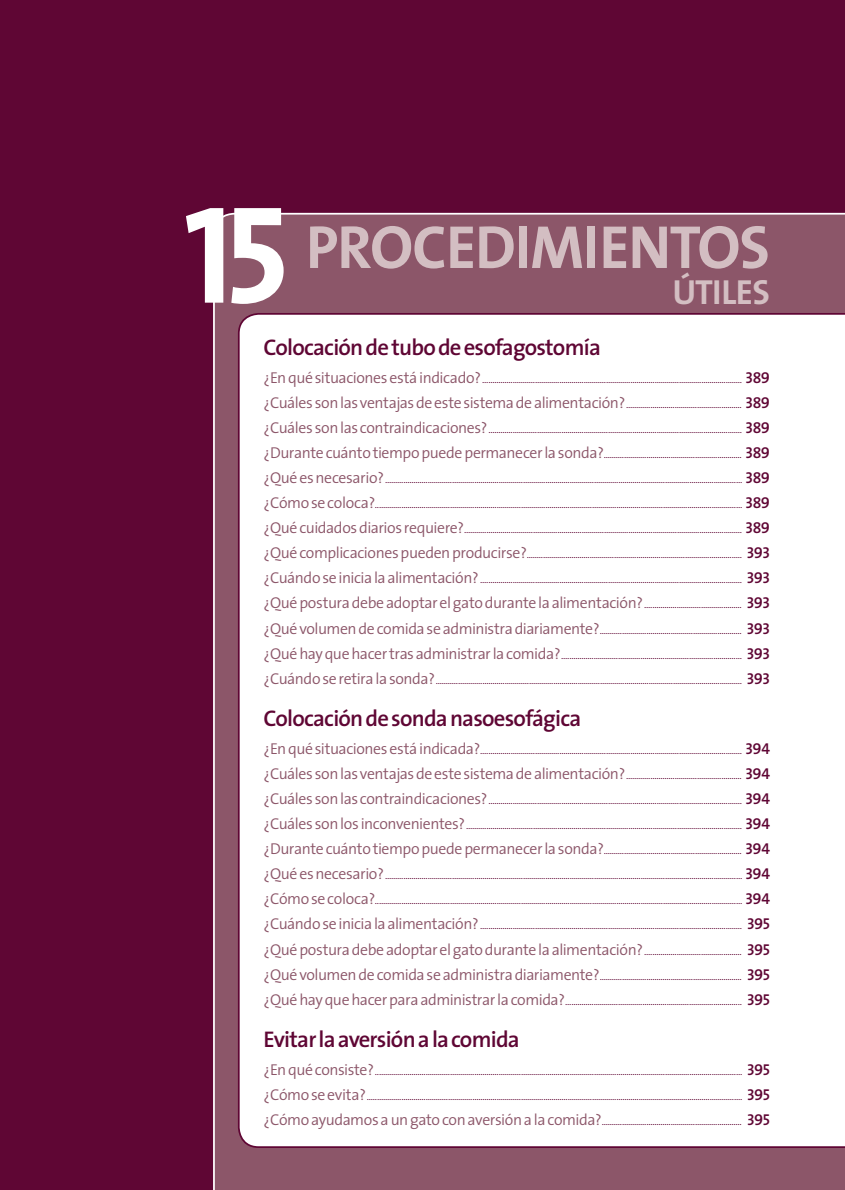
<style>
.page{position:relative;width:845px;height:1190px;background:#fff}
.page>*{position:absolute;margin:0;border:0;box-sizing:border-box;transform-origin:0 0}
.t1{font:140px "Ccvmht The Sans Bold Caps";color:#fff}
.t2{font:700 61.25px "Dnqknv The Sans";letter-spacing:-.02em;color:#d3bec2}
.t3{font:700 35px "Dnqknv The Sans";letter-spacing:-.02em;color:#d3bec2}
.t4{font:600 22.75px "Kfcsfm The Sans";letter-spacing:-.035em;color:#5f0634}
.t5{font:300 15.75px "Vspljt The Sans";letter-spacing:-.025em;color:#8c5669}
.t6{font:300 10.5px "Vspljt The Sans";color:#5f0634}
.s1{font-size:15.75px;color:#8c5669}
.s2{font-family:"Tnvsqx The Sans Semi Bold Caps";font-weight:400;font-size:15.75px}
.s3{font-size:10.5px;color:#5f0634}
.s4{font-family:"Tnvsqx The Sans Semi Bold Caps";font-weight:400;color:#5f0634}
</style>
<div class="page">
<div style="left:0;top:0;width:844px;height:1189px;background:#5f0634"></div>
<div style="left:213px;top:213px;width:631px;height:976px;background:#8c5669"></div>
<div style="left:238px;top:313px;width:606px;height:834px;background:#fff"></div>
<h1 class="t1" style="left:183px;top:138px;width:108px">15</h1>
<h3 class="t4" style="left:263px;top:328px;width:338px">Colocación de tubo de esofagostomía</h3>
<p class="t6" style="left:263px;top:370px;width:507px"><span class="s1">¿En qué situaciones está indicado?</span>................................................................................................................................ <span class="s2">389</span></p>
<p class="t6" style="left:263px;top:395px;width:507px"><span class="s1">¿Cuáles son las ventajas de este sistema de alimentación?</span>......................................................... <span class="s2">389</span></p>
<p class="t6" style="left:263px;top:420px;width:507px"><span class="s1">¿Cuáles son las contraindicaciones?</span>............................................................................................................................. <span class="s2">389</span></p>
<p class="t6" style="left:263px;top:445px;width:507px"><span class="s1">¿Durante cuánto tiempo puede permanecer la sonda?</span>.................................................................... <span class="s2">389</span></p>
<p class="t6" style="left:263px;top:470px;width:507px"><span class="s1">¿Qué es necesario?</span>................................................................................................................................................................................ <span class="s2">389</span></p>
<p class="t6" style="left:263px;top:496px;width:507px"><span class="s1">¿Cómo se coloca?</span>..................................................................................................................................................................................... <span class="s2">389</span></p>
<p class="t6" style="left:263px;top:521px;width:507px"><span class="s1">¿Qué cuidados diarios requiere?</span>......................................................................................................................................... <span class="s2">389</span></p>
<p class="t6" style="left:263px;top:546px;width:507px"><span class="s1">¿Qué complicaciones pueden producirse?</span>.......................................................................................................... <span class="s2">393</span></p>
<p class="t6" style="left:263px;top:571px;width:507px"><span class="s1">¿Cuándo se inicia la alimentación?</span>................................................................................................................................. <span class="s2">393</span></p>
<h3 class="t5" style="left:263px;top:590px;width:507px">¿Qué postura debe adoptar el gato durante la alimentación?<span class="s3">................................................</span> <span class="s4">393</span></h3>
<p class="t6" style="left:263px;top:621px;width:507px"><span class="s1">¿Qué volumen de comida se administra diariamente?</span>...................................................................... <span class="s2">393</span></p>
<p class="t6" style="left:263px;top:646px;width:507px"><span class="s1">¿Qué hay que hacer tras administrar la comida?</span>......................................................................................... <span class="s2">393</span></p>
<p class="t6" style="left:263px;top:671px;width:507px"><span class="s1">¿Cuándo se retira la sonda?</span>....................................................................................................................................................... <span class="s2">393</span></p>
<h3 class="t4" style="left:263px;top:699px;width:319px">Colocación de sonda nasoesofágica</h3>
<p class="t6" style="left:263px;top:741px;width:507px"><span class="s1">¿En qué situaciones está indicada?</span>................................................................................................................................. <span class="s2">394</span></p>
<p class="t6" style="left:263px;top:766px;width:507px"><span class="s1">¿Cuáles son las ventajas de este sistema de alimentación?</span>......................................................... <span class="s2">394</span></p>
<p class="t6" style="left:263px;top:791px;width:507px"><span class="s1">¿Cuáles son las contraindicaciones?</span>............................................................................................................................. <span class="s2">394</span></p>
<p class="t6" style="left:263px;top:816px;width:507px"><span class="s1">¿Cuáles son los inconvenientes?</span>........................................................................................................................................ <span class="s2">394</span></p>
<p class="t6" style="left:263px;top:841px;width:507px"><span class="s1">¿Durante cuánto tiempo puede permanecer la sonda?</span>.................................................................... <span class="s2">394</span></p>
<p class="t6" style="left:263px;top:867px;width:507px"><span class="s1">¿Qué es necesario?</span>................................................................................................................................................................................ <span class="s2">394</span></p>
<p class="t6" style="left:263px;top:892px;width:507px"><span class="s1">¿Cómo se coloca?</span>..................................................................................................................................................................................... <span class="s2">394</span></p>
<p class="t6" style="left:263px;top:917px;width:507px"><span class="s1">¿Cuándo se inicia la alimentación?</span>................................................................................................................................. <span class="s2">395</span></p>
<h3 class="t5" style="left:263px;top:936px;width:507px">¿Qué postura debe adoptar el gato durante la alimentación?<span class="s3">................................................</span> <span class="s4">395</span></h3>
<p class="t6" style="left:263px;top:967px;width:507px"><span class="s1">¿Qué volumen de comida se administra diariamente?</span>...................................................................... <span class="s2">395</span></p>
<p class="t6" style="left:263px;top:992px;width:507px"><span class="s1">¿Qué hay que hacer para administrar la comida?</span>....................................................................................... <span class="s2">395</span></p>
<h3 class="t4" style="left:263px;top:1020px;width:258px">Evitar la aversión a la comida</h3>
<p class="t6" style="left:263px;top:1062px;width:507px"><span class="s1">¿En qué consiste?</span>..................................................................................................................................................................................... <span class="s2">395</span></p>
<p class="t6" style="left:263px;top:1087px;width:507px"><span class="s1">¿Cómo se evita?</span>......................................................................................................................................................................................... <span class="s2">395</span></p>
<p class="t6" style="left:263px;top:1112px;width:507px"><span class="s1">¿Cómo ayudamos a un gato conaversión a la comida?</span>..................................................................... <span class="s2">395</span></p>
<h2 class="t2" style="left:306px;top:196px;width:465px">PROCEDIMIENTOS</h2>
<h3 class="t3" style="left:672px;top:262px;width:99px">ÚTILES</h3>
</div>
